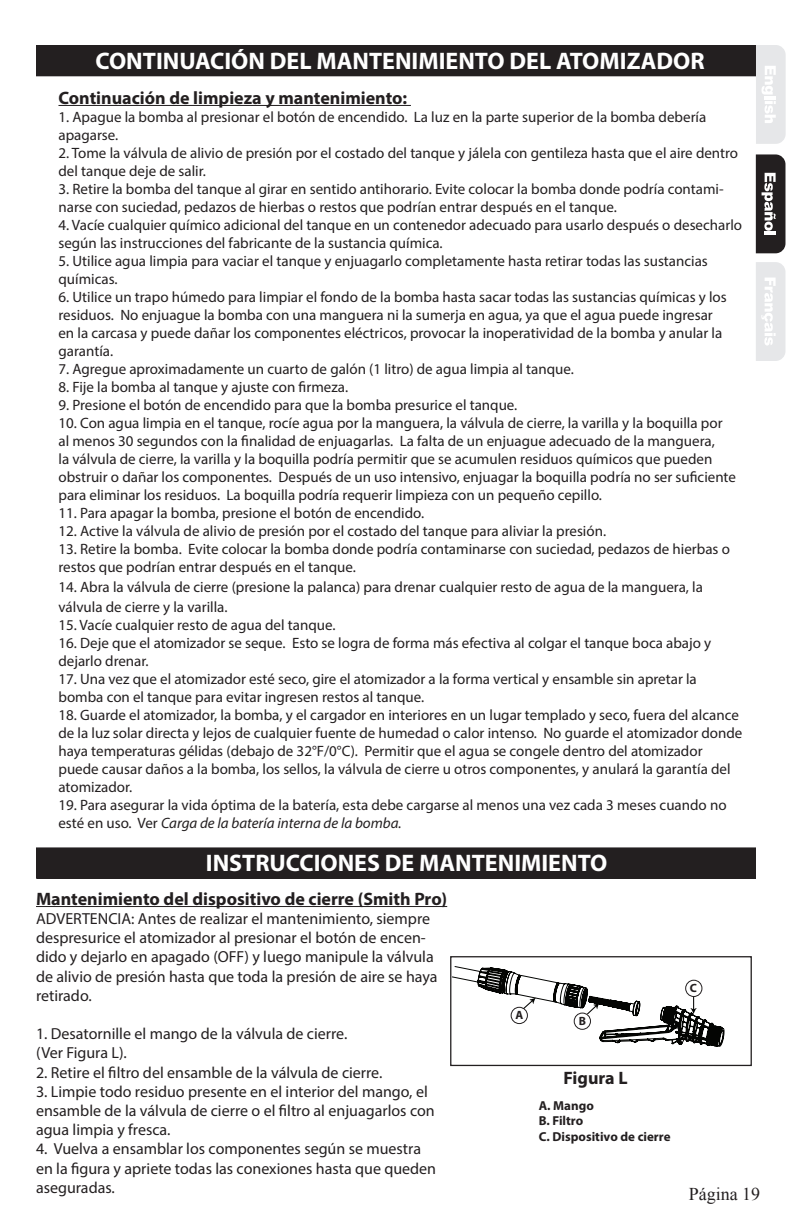
<style>
.page{position:relative;width:792px;height:1224px;background:#fff}
.page>*{position:absolute;margin:0;border:0;box-sizing:border-box;transform-origin:0 0}
.t1{font:700 24px "Myriad Pro";color:#fff}
.t2{font:700 18px "Myriad Pro";color:#231f20}
.t3{font:18px "Times New Roman";color:#231f20}
.t4{font:16px/19.2px "Myriad Pro";color:#231f20}
.t5{font:15px/18px "Myriad Pro";color:#231f20}
.t6{font:700 13px/15.6px "Myriad Pro";color:#231f20}
.t7{font:700 12px "Myriad Pro";color:#231f20}
.t8{font:700 10.4px "Myriad Pro";color:#231f20}
.s1{font-style:italic}
</style>
<div class="page">
<hr style="left:58px;top:105px;width:353px;height:1px;background:#231f20">
<div style="left:37px;top:46px;width:718px;height:30px;background:#231f20"></div>
<div style="left:36px;top:45px;width:720px;height:31px;border:1px solid #231f20"></div>
<div style="left:37px;top:848px;width:718px;height:30px;background:#231f20"></div>
<div style="left:36px;top:847px;width:720px;height:32px;border:1px solid #231f20"></div>
<hr style="left:36px;top:906px;width:411px;height:1px;background:#231f20">
<svg style="left:452px;top:966px;width:273px;height:81px"></svg>
<div style="left:647px;top:998px;width:11px;height:22px;background:#fff"></div>
<div style="left:450px;top:956px;width:302px;height:110px;border:1px solid #231f20"></div>
<div style="left:489px;top:1009px;width:35px;height:29px;background:#fff"></div>
<div style="left:553px;top:1015px;width:35px;height:29px;background:#fff"></div>
<div style="left:676px;top:966px;width:35px;height:30px;background:#fff"></div>
<div style="left:511px;top:1007px;width:17px;height:17px;border:1px solid #231f20;border-radius:50%"></div>
<div style="left:574px;top:1013px;width:17px;height:17px;border:1px solid #231f20;border-radius:50%"></div>
<div style="left:685px;top:980px;width:17px;height:17px;border:1px solid #231f20;border-radius:50%"></div>
<svg style="left:756px;top:45px;width:30px;height:99px"></svg>
<svg style="left:756px;top:262px;width:29px;height:99px"></svg>
<svg style="left:756px;top:154px;width:29px;height:99px;background:#454243"></svg>
<h1 class="t1" style="left:96px;top:45px;width:611px">CONTINUACIÓN DEL MANTENIMIENTO DEL ATOMIZADOR</h1>
<p class="t2" style="left:58px;top:86px;width:350px">Continuación de limpieza y mantenimiento:</p>
<p class="t5" style="left:58px;top:107px;width:649px">1. Apague la bomba al presionar el botón de encendido. La luz en la parte superior de la bomba debería apagarse.</p>
<p class="t5" style="left:58px;top:143px;width:681px">2. Tome la válvula de alivio de presión por el costado del tanque y jálela con gentileza hasta que el aire dentro del tanque deje de salir.</p>
<p class="t5" style="left:58px;top:179px;width:667px">3. Retire la bomba del tanque al girar en sentido antihorario. Evite colocar la bomba donde podría contami&shy;narse con suciedad, pedazos de hierbas o restos que podrían entrar después en el tanque.</p>
<p class="t5" style="left:58px;top:215px;width:685px">4. Vacíe cualquier químico adicional del tanque en un contenedor adecuado para usarlo después o desecharlo según las instrucciones del fabricante de la sustancia química.</p>
<p class="t5" style="left:58px;top:251px;width:651px">5. Utilice agua limpia para vaciar el tanque y enjuagarlo completamente hasta retirar todas las sustancias químicas.</p>
<p class="t5" style="left:58px;top:287px;width:670px">6. Utilice un trapo húmedo para limpiar el fondo de la bomba hasta sacar todas las sustancias químicas y los residuos. No enjuague la bomba con una manguera ni la sumerja en agua, ya que el agua puede ingresar en la carcasa y puede dañar los componentes eléctricos, provocar la inoperatividad de la bomba y anular la garantía.</p>
<p class="t5" style="left:58px;top:359px;width:517px">7. Agregue aproximadamente un cuarto de galón (1 litro) de agua limpia al tanque.</p>
<p class="t5" style="left:58px;top:377px;width:291px">8. Fije la bomba al tanque y ajuste con firmeza.</p>
<p class="t5" style="left:58px;top:395px;width:460px">9. Presione el botón de encendido para que la bomba presurice el tanque.</p>
<p class="t5" style="left:58px;top:413px;width:679px">10. Con agua limpia en el tanque, rocíe agua por la manguera, la válvula de cierre, la varilla y la boquilla por al menos 30 segundos con la finalidad de enjuagarlas. La falta de un enjuague adecuado de la manguera,<br>la válvula de cierre, la varilla y la boquilla podría permitir que se acumulen residuos químicos que pueden obstruir o dañar los componentes. Después de un uso intensivo, enjuagar la boquilla podría no ser suficiente para eliminar los residuos. La boquilla podría requerir limpieza con un pequeño cepillo.</p>
<p class="t5" style="left:58px;top:503px;width:367px">11. Para apagar la bomba, presione el botón de encendido.</p>
<p class="t5" style="left:58px;top:521px;width:549px">12. Active la válvula de alivio de presión por el costado del tanque para aliviar la presión.</p>
<p class="t5" style="left:58px;top:539px;width:673px">13. Retire la bomba. Evite colocar la bomba donde podría contaminarse con suciedad, pedazos de hierbas o restos que podrían entrar después en el tanque.</p>
<p class="t5" style="left:58px;top:576px;width:646px;line-height:20px">14. Abra la válvula de cierre (presione la palanca) para drenar cualquier resto de agua de la manguera, la válvula de cierre y la varilla.</p>
<p class="t5" style="left:58px;top:615px;width:279px">15. Vacíe cualquier resto de agua del tanque.</p>
<p class="t5" style="left:58px;top:633px;width:654px">16. Deje que el atomizador se seque. Esto se logra de forma más efectiva al colgar el tanque boca abajo y dejarlo drenar.</p>
<p class="t5" style="left:58px;top:669px;width:640px">17. Una vez que el atomizador esté seco, gire el atomizador a la forma vertical y ensamble sin apretar la bomba con el tanque para evitar ingresen restos al tanque.</p>
<p class="t5" style="left:58px;top:705px;width:685px">18. Guarde el atomizador, la bomba, y el cargador en interiores en un lugar templado y seco, fuera del alcance de la luz solar directa y lejos de cualquier fuente de humedad o calor intenso. No guarde el atomizador donde haya temperaturas gélidas (debajo de 32°F/0°C). Permitir que el agua se congele dentro del atomizador puede causar daños a la bomba, los sellos, la válvula de cierre u otros componentes, y anulará la garantía del atomizador.</p>
<p class="t5" style="left:58px;top:795px;width:670px">19. Para asegurar la vida óptima de la batería, esta debe cargarse al menos una vez cada 3 meses cuando no esté en uso. Ver <span class="s1">Carga de la batería interna de la bomba.</span></p>
<h1 class="t1" style="left:206px;top:848px;width:403px">INSTRUCCIONES DE MANTENIMIENTO</h1>
<p class="t2" style="left:36px;top:887px;width:413px">Mantenimiento del dispositivo de cierre (Smith Pro)</p>
<p class="t4" style="left:36px;top:909px;width:403px">ADVERTENCIA: Antes de realizar el mantenimiento, siempre despresurice el atomizador al presionar el botón de encen&shy;dido y dejarlo en apagado (OFF) y luego manipule la válvula de alivio de presión hasta que toda la presión de aire se haya retirado.</p>
<p class="t4" style="left:36px;top:1024px;width:313px">1. Desatornille el mango de la válvula de cierre. (Ver Figura L).</p>
<p class="t4" style="left:36px;top:1062px;width:348px">2. Retire el filtro del ensamble de la válvula de cierre.</p>
<p class="t4" style="left:36px;top:1082px;width:400px">3. Limpie todo residuo presente en el interior del mango, el ensamble de la válvula de cierre o el filtro al enjuagarlos con agua limpia y fresca.</p>
<p class="t4" style="left:36px;top:1139px;width:402px">4. Vuelva a ensamblar los componentes según se muestra en la figura y apriete todas las conexiones hasta que queden aseguradas.</p>
<p class="t7" style="left:516px;top:1007px;width:9px">A</p>
<p class="t8" style="left:510px;top:1008px;width:8px">A</p>
<p class="t8" style="left:575px;top:1013px;width:8px">B</p>
<p class="t7" style="left:579px;top:1013px;width:9px">B</p>
<p class="t2" style="left:564px;top:1067px;width:66px">Figura L</p>
<p class="t6" style="left:539px;top:1097px;width:133px">A. Mango<br>B. Filtro<br>C. Dispositivo de cierre</p>
<p class="t8" style="left:690px;top:977px;width:8px">C</p>
<p class="t7" style="left:690px;top:981px;width:9px">C</p>
<p class="t3" style="left:689px;top:1182px;width:73px">Página 19</p>
</div>
